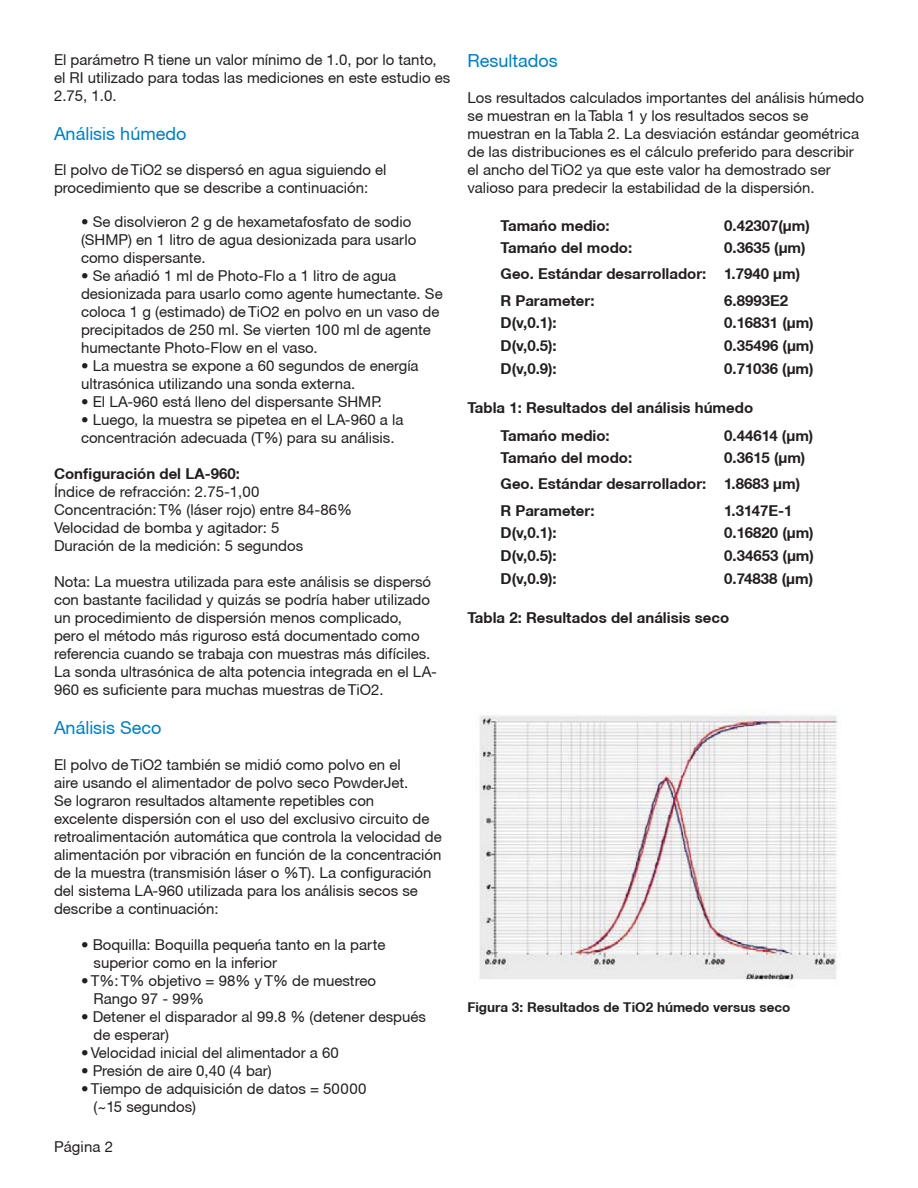
<style>
.page{position:relative;width:918px;height:1188px;background:#fff}
.page>*{position:absolute;margin:0;border:0;box-sizing:border-box;transform-origin:0 0}
.t1{font:18px "Helvetica Neue CE";color:#007dc3}
.t2{font:15px/18px "Helvetica Neue CE";color:#231f20}
.t3{font:700 15px "Helvetica Neue CE";color:#231f20}
.t4{font:700 13.5px "Helvetica Neue CE";color:#231f20}
</style>
<div class="page">
<img style="left:479px;top:711px;width:359px;height:270px">
<p class="t2" style="left:54px;top:51px;width:398px">El parámetro R tiene un valor mínimo de 1.0, por lo tanto, el RI utilizado para todas las mediciones en este estudio es<br>2.75, 1.0.</p>
<p class="t1" style="left:54px;top:123px;width:134px">Análisis húmedo</p>
<p class="t2" style="left:54px;top:160px;width:334px">El polvo de TiO2 se dispersó en agua siguiendo el procedimiento que se describe a continuación:</p>
<p class="t2" style="left:81px;top:213px;width:337px">• Se disolvieron 2 g de hexametafosfato de sodio (SHMP) en 1 litro de agua desionizada para usarlo como dispersante.</p>
<p class="t2" style="left:81px;top:267px;width:363px">• Se añadió 1 ml de Photo-Flo a 1 litro de agua desionizada para usarlo como agente humectante. Se coloca 1 g (estimado) de TiO2 en polvo en un vaso de precipitados de 250 ml. Se vierten 100 ml de agente humectante Photo-Flow en el vaso.</p>
<p class="t2" style="left:81px;top:357px;width:339px">• La muestra se expone a 60 segundos de energía ultrasónica utilizando una sonda externa.</p>
<p class="t2" style="left:81px;top:393px;width:302px">• El LA-960 está lleno del dispersante SHMP.</p>
<p class="t2" style="left:81px;top:411px;width:324px">• Luego, la muestra se pipetea en el LA-960 a la concentración adecuada (T%) para su análisis.</p>
<p class="t3" style="left:54px;top:464px;width:188px">Configuración del LA-960:</p>
<p class="t2" style="left:54px;top:483px;width:207px">Índice de refracción: 2.75-1,00</p>
<p class="t2" style="left:54px;top:501px;width:300px">Concentración: T% (láser rojo) entre 84-86%</p>
<p class="t2" style="left:54px;top:519px;width:227px">Velocidad de bomba y agitador: 5</p>
<p class="t2" style="left:54px;top:537px;width:251px">Duración de la medición: 5 segundos</p>
<p class="t2" style="left:54px;top:573px;width:379px">Nota: La muestra utilizada para este análisis se dispersó con bastante facilidad y quizás se podría haber utilizado</p>
<p class="t2" style="left:54px;top:609px;width:384px">un procedimiento de dispersión menos complicado,<br>pero el método más riguroso está documentado como referencia cuando se trabaja con muestras más difíciles.<br>La sonda ultrasónica de alta potencia integrada en el LA-960 es suficiente para muchas muestras de TiO2.</p>
<p class="t1" style="left:54px;top:717px;width:109px">Análisis Seco</p>
<p class="t2" style="left:54px;top:756px;width:389px">El polvo de TiO2 también se midió como polvo en el<br>aire usando el alimentador de polvo seco PowderJet.<br>Se lograron resultados altamente repetibles con excelente dispersión con el uso del exclusivo circuito de retroalimentación automática que controla la velocidad de alimentación por vibración en función de la concentración de la muestra (transmisión láser o %T). La configuración del sistema LA-960 utilizada para los análisis secos se describe a continuación:</p>
<p class="t2" style="left:94px;top:936px;width:293px;text-indent:-13px">• Boquilla: Boquilla pequeña tanto en la parte superior como en la inferior</p>
<p class="t2" style="left:81px;top:972px;width:297px">• T%: T% objetivo = 98% y T% de muestreo</p>
<p class="t2" style="left:94px;top:990px;width:112px">Rango 97 - 99%</p>
<p class="t2" style="left:81px;top:1008px;width:347px">• Detener el disparador al 99.8 % (detener después</p>
<p class="t2" style="left:94px;top:1026px;width:77px">de esperar)</p>
<p class="t2" style="left:81px;top:1044px;width:259px">• Velocidad inicial del alimentador a 60</p>
<p class="t2" style="left:81px;top:1062px;width:192px">• Presión de aire 0,40 (4 bar)</p>
<p class="t2" style="left:94px;top:1080px;width:275px;text-indent:-13px">• Tiempo de adquisición de datos = 50000 (~15 segundos)</p>
<p class="t2" style="left:54px;top:1138px;width:61px">Página 2</p>
<p class="t1" style="left:468px;top:50px;width:92px">Resultados</p>
<p class="t2" style="left:468px;top:89px;width:398px">Los resultados calculados importantes del análisis húmedo se muestran en la Tabla 1 y los resultados secos se muestran en la Tabla 2. La desviación estándar geométrica de las distribuciones es el cálculo preferido para describir el ancho del TiO2 ya que este valor ha demostrado ser valioso para predecir la estabilidad de la dispersión.</p>
<p class="t3" style="left:501px;top:216px;width:111px">Tamaño medio:</p>
<p class="t3" style="left:724px;top:216px;width:87px">0.42307(µm)</p>
<p class="t3" style="left:501px;top:239px;width:133px">Tamaño del modo:</p>
<p class="t3" style="left:724px;top:239px;width:83px">0.3635 (µm)</p>
<p class="t3" style="left:501px;top:264px;width:207px">Geo. Estándar desarrollador:</p>
<p class="t3" style="left:724px;top:264px;width:77px">1.7940 µm)</p>
<p class="t3" style="left:501px;top:291px;width:95px">R Parameter:</p>
<p class="t3" style="left:724px;top:291px;width:65px">6.8993E2</p>
<p class="t3" style="left:501px;top:314px;width:58px">D(v,0.1):</p>
<p class="t3" style="left:724px;top:314px;width:91px">0.16831 (µm)</p>
<p class="t3" style="left:501px;top:336px;width:58px">D(v,0.5):</p>
<p class="t3" style="left:724px;top:336px;width:91px">0.35496 (µm)</p>
<p class="t3" style="left:501px;top:359px;width:58px">D(v,0.9):</p>
<p class="t3" style="left:724px;top:359px;width:91px">0.71036 (µm)</p>
<p class="t3" style="left:468px;top:399px;width:287px">Tabla 1: Resultados del análisis húmedo</p>
<p class="t3" style="left:501px;top:426px;width:111px">Tamaño medio:</p>
<p class="t3" style="left:724px;top:426px;width:91px">0.44614 (µm)</p>
<p class="t3" style="left:501px;top:449px;width:133px">Tamaño del modo:</p>
<p class="t3" style="left:724px;top:449px;width:83px">0.3615 (µm)</p>
<p class="t3" style="left:501px;top:474px;width:207px">Geo. Estándar desarrollador:</p>
<p class="t3" style="left:724px;top:474px;width:77px">1.8683 µm)</p>
<p class="t3" style="left:501px;top:501px;width:95px">R Parameter:</p>
<p class="t3" style="left:724px;top:501px;width:70px">1.3147E-1</p>
<p class="t3" style="left:501px;top:524px;width:58px">D(v,0.1):</p>
<p class="t3" style="left:724px;top:524px;width:91px">0.16820 (µm)</p>
<p class="t3" style="left:501px;top:546px;width:58px">D(v,0.5):</p>
<p class="t3" style="left:724px;top:546px;width:91px">0.34653 (µm)</p>
<p class="t3" style="left:501px;top:569px;width:58px">D(v,0.9):</p>
<p class="t3" style="left:724px;top:569px;width:90px">0.74838 (µm)</p>
<p class="t3" style="left:468px;top:609px;width:263px">Tabla 2: Resultados del análisis seco</p>
<p class="t4" style="left:468px;top:999px;width:325px">Figura 3: Resultados de TiO2 húmedo versus seco</p>
</div>
